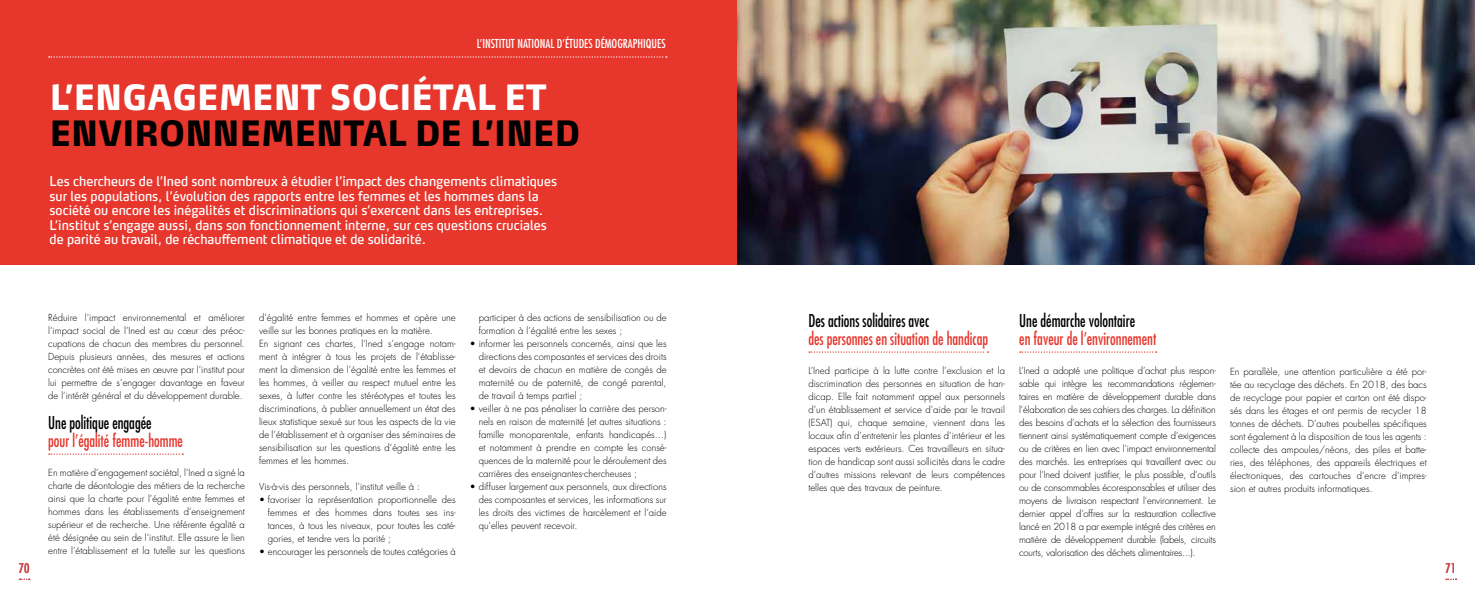
<style>
.page{position:relative;width:1475px;height:596px;background:#fff}
.page>*{position:absolute;margin:0;border:0;box-sizing:border-box;transform-origin:0 0}
.t1{font:900 34.5px "Max OT";color:#000;scale:.87 1}
.t2{font:900 34.5px "Max OT";color:#fff;scale:.87 1}
.t3{font:condensed 17.2px "Futura Std";color:#e7362c;scale:.87 1}
.t4{font:condensed 17.2px "Futura Std";color:#000;scale:.87 1}
.t5{font:13.2px/14.4px "Max OT";color:#fff;scale:.91 1}
.t6{font:condensed 13px "Futura Std";color:#e7362c}
.t7{font:condensed 12px "Futura Std";color:#fff}
.t8{font:300 9.5px/13px "Futura Std";color:#000;text-align:justify}
</style>
<div class="page">
<div style="left:0;top:0;width:737px;height:265px;background:#e7362c"></div>
<svg style="left:49px;top:56px;width:617px;height:2px"></svg>
<svg style="left:49px;top:453px;width:134px;height:1px"></svg>
<svg style="left:809px;top:351px;width:179px;height:1px"></svg>
<svg style="left:1019px;top:351px;width:137px;height:1px"></svg>
<img style="left:737px;top:0;width:737px;height:265px">
<p class="t7" style="left:477px;top:36px;width:190px">L’INSTITUT NATIONAL D’ÉTUDES DÉMOGRAPHIQUES</p>
<h1 class="t2" style="left:50px;top:75px;width:572px">L’ENGAGEMENT SOCIÉTAL ET</h1>
<h1 class="t1" style="left:50px;top:111px;width:611px">ENVIRONNEMENTAL DE L’INED</h1>
<p class="t5" style="left:50px;top:174px;width:559px">Les chercheurs de l’Ined sont nombreux à étudier l’impact des changements climatiques sur les populations, l’évolution des rapports entre les femmes et les hommes dans la société ou encore les inégalités et discriminations qui s’exercent dans les entreprises.<br>L’institut s’engage aussi, dans son fonctionnement interne, sur ces questions cruciales de parité au travail, de réchauffement climatique et de solidarité.</p>
<p class="t8" style="left:48px;top:311px;width:198px">Réduire l’impact environnemental et améliorer l’impact social de l’Ined est au cœur des préoc&shy;cupations de chacun des membres du personnel.<br>Depuis plusieurs années, des mesures et actions concrètes ont été mises en œuvre par l’institut pour lui permettre de s’engager davantage en faveur de l’intérêt général et du développement durable.</p>
<h2 class="t4" style="left:48px;top:412px;width:120px">Une politique engagée</h2>
<h2 class="t3" style="left:48px;top:430px;width:156px">pour l’égalité femme-homme</h2>
<p class="t8" style="left:48px;top:466px;width:198px">En matière d’engagement sociétal, l’Ined a signé la charte de déontologie des métiers de la recherche ainsi que la charte pour l’égalité entre femmes et hommes dans les établissements d’enseignement supérieur et de recherche. Une référente égalité a été désignée au sein de l’institut. Elle assure le lien entre l’établissement et la tutelle sur les questions</p>
<p class="t8" style="left:259px;top:311px;width:198px;text-align:left">d’égalité entre femmes et hommes et opère une veille sur les bonnes pratiques en la matière.<br>En signant ces chartes, l’Ined s’engage notam&shy;ment à intégrer à tous les projets de l’établisse&shy;ment la dimension de l’égalité entre les femmes et les hommes, à veiller au respect mutuel entre les sexes, à lutter contre les stéréotypes et toutes les discriminations, à publier annuellement un état des lieux statistique sexué sur tous les aspects de la vie de l’établissement et à organiser des séminaires de sensibilisation sur les questions d’égalité entre les femmes et les hommes.</p>
<p class="t8" style="left:259px;top:480px;width:162px">Vis-à-vis des personnels, l’institut veille à :</p>
<p class="t8" style="left:268px;top:493px;width:189px;text-indent:-9px">• favoriser la représentation proportionnelle des femmes et des hommes dans toutes ses ins&shy;tances, à tous les niveaux, pour toutes les caté&shy;gories, et tendre vers la parité ;</p>
<p class="t8" style="left:259px;top:545px;width:198px">• encourager les personnels de toutes catégories à</p>
<p class="t8" style="left:478px;top:311px;width:189px">participer à des actions de sensibilisation ou de formation à l’égalité entre les sexes ;</p>
<p class="t8" style="left:478px;top:337px;width:189px;text-indent:-9px">• informer les personnels concernés, ainsi que les directions des composantes et services des droits et devoirs de chacun en matière de congés de maternité ou de paternité, de congé parental, de travail à temps partiel ;</p>
<p class="t8" style="left:478px;top:402px;width:189px;text-indent:-9px">• veiller à ne pas pénaliser la carrière des person&shy;nels en raison de maternité (et autres situations : famille monoparentale, enfants handicapés…) et notamment à prendre en compte les consé&shy;quences de la maternité pour le déroulement des carrières des enseignantes-chercheuses ;</p>
<p class="t8" style="left:478px;top:480px;width:189px;text-indent:-9px">• diffuser largement aux personnels, aux directions des composantes et services, les informations sur les droits des victimes de harcèlement et l’aide qu’elles peuvent recevoir.</p>
<h2 class="t4" style="left:808px;top:310px;width:140px">Des actions solidaires avec</h2>
<h2 class="t3" style="left:808px;top:328px;width:208px">des personnes en situation de handicap</h2>
<p class="t8" style="left:808px;top:364px;width:198px">L’Ined participe à la lutte contre l’exclusion et la discrimination des personnes en situation de han&shy;dicap. Elle fait notamment appel aux personnels d’un établissement et service d’aide par le travail (ESAT) qui, chaque semaine, viennent dans les locaux afin d’entretenir les plantes d’intérieur et les espaces verts extérieurs. Ces travailleurs en situa&shy;tion de handicap sont aussi sollicités dans le cadre d’autres missions relevant de leurs compétences telles que des travaux de peinture.</p>
<h2 class="t4" style="left:1019px;top:310px;width:135px">Une démarche volontaire</h2>
<h2 class="t3" style="left:1019px;top:328px;width:159px">en faveur de l’environnement</h2>
<p class="t8" style="left:1019px;top:364px;width:198px">L’Ined a adopté une politique d’achat plus respon&shy;sable qui intègre les recommandations réglemen&shy;taires en matière de développement durable dans l’élaboration de ses cahiers des charges. La définition des besoins d’achats et la sélection des fournisseurs tiennent ainsi systématiquement compte d’exigences ou de critères en lien avec l’impact environnemental des marchés. Les entreprises qui travaillent avec ou pour l’Ined doivent justifier, le plus possible, d’outils ou de consommables écoresponsables et utiliser des moyens de livraison respectant l’environnement. Le dernier appel d’offres sur la restauration collective lancé en 2018 a par exemple intégré des critères en matière de développement durable (labels, circuits courts, valorisation des déchets alimentaires...).</p>
<p class="t8" style="left:1229px;top:365px;width:198px">En parallèle, une attention particulière a été por&shy;tée au recyclage des déchets. En 2018, des bacs de recyclage pour papier et carton ont été dispo&shy;sés dans les étages et ont permis de recycler 18 tonnes de déchets. D’autres poubelles spécifiques sont également à la disposition de tous les agents : collecte des ampoules/néons, des piles et batte&shy;ries, des téléphones, des appareils électriques et électroniques, des cartouches d’encre d’impres&shy;sion et autres produits informatiques.</p>
<h3 class="t6" style="left:19px;top:560px;width:12px">70</h3>
<h3 class="t6" style="left:1445px;top:560px;width:12px">71</h3>
</div>
